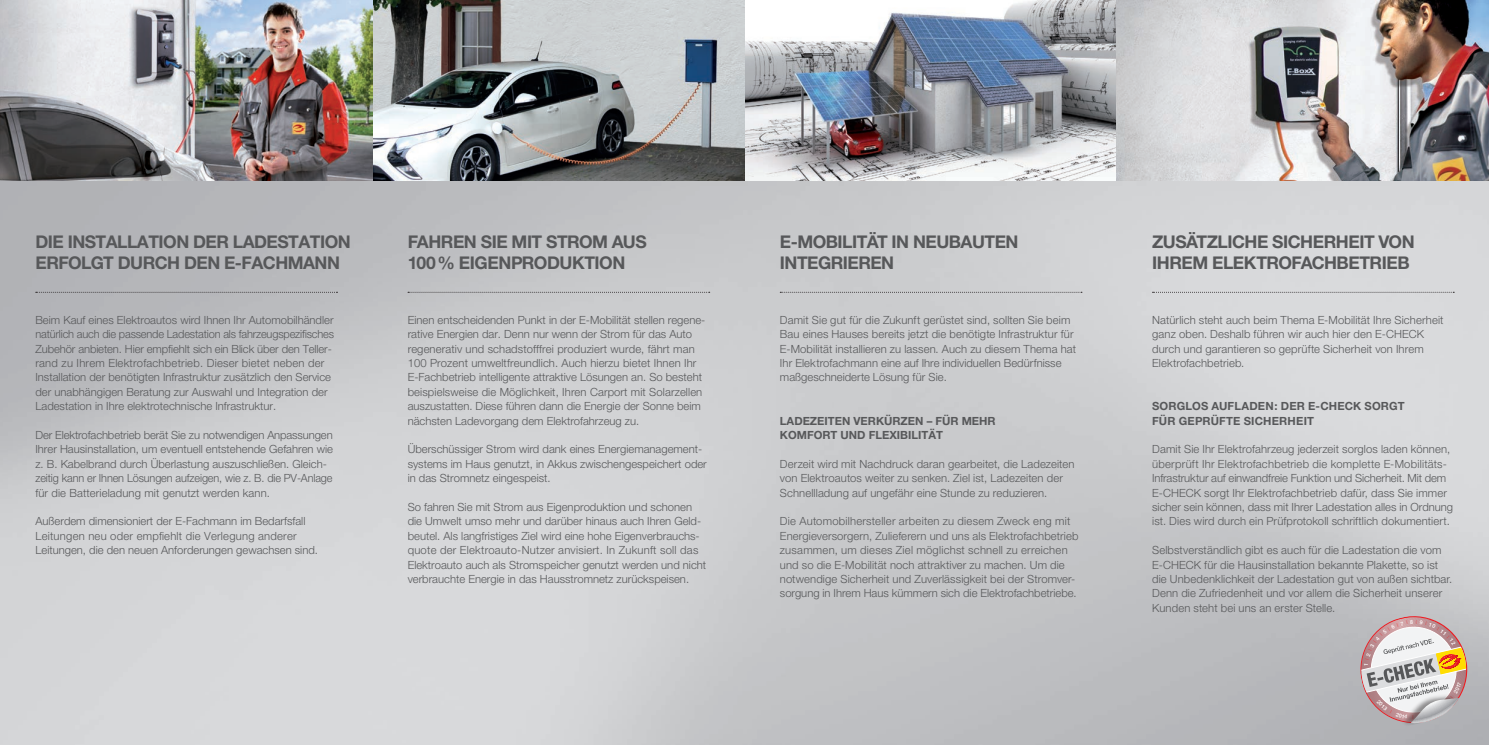
<style>
.page{position:relative;width:1489px;height:745px;background:#fff}
.page>*{position:absolute;margin:0;border:0;box-sizing:border-box;transform-origin:0 0}
.t1{font:700 17.5px/21px "Helvetica Neue";letter-spacing:-.03em;color:#57585a}
.t2{font:300 11.25px/14.4px "Helvetica Neue";color:#57585a}
.t3{font:700 11.25px/14.4px "Helvetica Neue";color:#57585a}
</style>
<div class="page">
<img style="left:0;top:181px;width:1488px;height:563px">
<svg style="left:36px;top:292px;width:301px;height:1px"></svg>
<svg style="left:408px;top:292px;width:301px;height:1px"></svg>
<svg style="left:780px;top:292px;width:301px;height:1px"></svg>
<img style="left:1px;top:0;width:1487px;height:181px">
<img style="left:1393px;top:727px;width:71px;height:4px">
<svg style="left:1152px;top:292px;width:301px;height:1px"></svg>
<img style="left:0;top:0;width:1px;height:181px">
<svg style="left:1354px;top:610px;width:118px;height:117px"></svg>
<h1 class="t1" style="left:35px;top:230px;width:317px">DIE INSTALLATION DER LADESTATION<br>ERFOLGT DURCH DEN E-FACHMANN</h1>
<p class="t2" style="left:35px;top:312px;width:300px">Beim Kauf eines Elektroautos wird Ihnen Ihr Automobilhändler natürlich auch die passende Ladestation als fahrzeugspezifisches Zubehör anbieten. Hier empfiehlt sich ein Blick über den Teller&shy;rand zu Ihrem Elektrofachbetrieb. Dieser bietet neben der Installation der benötigten Infrastruktur zusätzlich den Service der unabhängigen Beratung zur Auswahl und Integration der Ladestation in Ihre elektrotechnische Infrastruktur.</p>
<p class="t2" style="left:35px;top:427px;width:299px">Der Elektrofachbetrieb berät Sie zu notwendigen Anpassungen Ihrer Hausinstallation, um eventuell entstehende Gefahren wie z. B. Kabelbrand durch Überlastung auszuschließen. Gleich&shy;zeitig kann er Ihnen Lösungen aufzeigen, wie z. B. die PV-Anlage für die Batterieladung mit genutzt werden kann.</p>
<p class="t2" style="left:35px;top:513px;width:284px">Außerdem dimensioniert der E-Fachmann im Bedarfsfall<br>Leitungen neu oder empfiehlt die Verlegung anderer<br>Leitungen, die den neuen Anforderungen gewachsen sind.</p>
<h1 class="t1" style="left:407px;top:230px;width:241px">FAHREN SIE MIT STROM AUS<br>100% EIGENPRODUKTION</h1>
<p class="t2" style="left:407px;top:312px;width:299px">Einen entscheidenden Punkt in der E-Mobilität stellen regene&shy;rative Energien dar. Denn nur wenn der Strom für das Auto regenerativ und schadstofffrei produziert wurde, fährt man 100 Prozent umweltfreundlich. Auch hierzu bietet Ihnen Ihr E-Fachbetrieb intelligente attraktive Lösungen an. So besteht beispielsweise die Möglichkeit, Ihren Carport mit Solarzellen auszustatten. Diese führen dann die Energie der Sonne beim nächsten Ladevorgang dem Elektrofahrzeug zu.</p>
<p class="t2" style="left:407px;top:441px;width:300px">Überschüssiger Strom wird dank eines Energiemanagement&shy;systems im Haus genutzt, in Akkus zwischengespeichert oder in das Stromnetz eingespeist.</p>
<p class="t2" style="left:407px;top:499px;width:300px">So fahren Sie mit Strom aus Eigenproduktion und schonen die Umwelt umso mehr und darüber hinaus auch Ihren Geld&shy;beutel. Als langfristiges Ziel wird eine hohe Eigenverbrauchs&shy;quote der Elektroauto-Nutzer anvisiert. In Zukunft soll das Elektroauto auch als Stromspeicher genutzt werden und nicht verbrauchte Energie in das Hausstromnetz zurückspeisen.</p>
<h1 class="t1" style="left:780px;top:230px;width:240px">E-MOBILITÄT IN NEUBAUTEN<br>INTEGRIEREN</h1>
<p class="t2" style="left:780px;top:312px;width:297px">Damit Sie gut für die Zukunft gerüstet sind, sollten Sie beim Bau eines Hauses bereits jetzt die benötigte Infrastruktur für E-Mobilität installieren zu lassen. Auch zu diesem Thema hat Ihr Elektrofachmann eine auf Ihre individuellen Bedürfnisse maßgeschneiderte Lösung für Sie.</p>
<p class="t3" style="left:780px;top:413px;width:217px">LADEZEITEN VERKÜRZEN – FÜR MEHR<br>KOMFORT UND FLEXIBILITÄT</p>
<p class="t2" style="left:780px;top:456px;width:296px">Derzeit wird mit Nachdruck daran gearbeitet, die Ladezeiten von Elektroautos weiter zu senken. Ziel ist, Ladezeiten der<br>Schnellladung auf ungefähr eine Stunde zu reduzieren.</p>
<p class="t2" style="left:780px;top:513px;width:300px">Die Automobilhersteller arbeiten zu diesem Zweck eng mit Energieversorgern, Zulieferern und uns als Elektrofachbetrieb zusammen, um dieses Ziel möglichst schnell zu erreichen und so die E-Mobilität noch attraktiver zu machen. Um die notwendige Sicherheit und Zuverlässigkeit bei der Stromver&shy;sorgung in Ihrem Haus kümmern sich die Elektrofachbetriebe.</p>
<h1 class="t1" style="left:1152px;top:230px;width:264px">ZUSÄTZLICHE SICHERHEIT VON<br>IHREM ELEKTROFACHBETRIEB</h1>
<p class="t2" style="left:1152px;top:312px;width:293px">Natürlich steht auch beim Thema E-Mobilität Ihre Sicherheit ganz oben. Deshalb führen wir auch hier den E-CHECK durch und garantieren so geprüfte Sicherheit von Ihrem Elektrofachbetrieb.</p>
<p class="t3" style="left:1152px;top:398px;width:254px">SORGLOS AUFLADEN: DER E-CHECK SORGT<br>FÜR GEPRÜFTE SICHERHEIT</p>
<p class="t2" style="left:1152px;top:441px;width:302px">Damit Sie Ihr Elektrofahrzeug jederzeit sorglos laden können, überprüft Ihr Elektrofachbetrieb die komplette E-Mobilitäts-Infrastruktur auf einwandfreie Funktion und Sicherheit. Mit dem E-CHECK sorgt Ihr Elektrofachbetrieb dafür, dass Sie immer sicher sein können, dass mit Ihrer Ladestation alles in Ordnung ist. Dies wird durch ein Prüfprotokoll schriftlich dokumentiert.</p>
<p class="t2" style="left:1152px;top:542px;width:302px">Selbstverständlich gibt es auch für die Ladestation die vom E-CHECK für die Hausinstallation bekannte Plakette, so ist die Unbedenklichkeit der Ladestation gut von außen sichtbar.<br>Denn die Zufriedenheit und vor allem die Sicherheit unserer Kunden steht bei uns an erster Stelle.</p>
</div>
